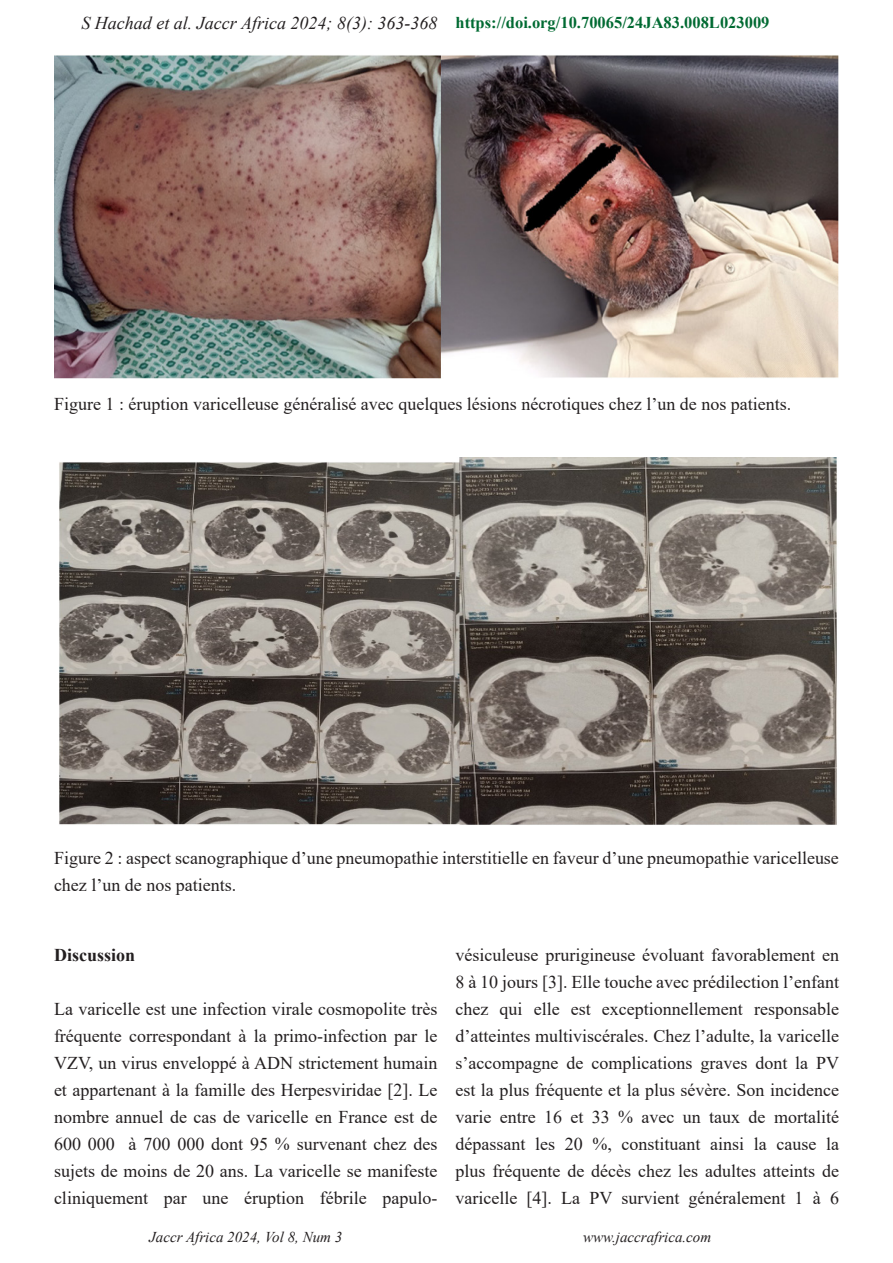
<style>
.page{position:relative;width:893px;height:1263px;background:#fff}
.page>*{position:absolute;margin:0;border:0;box-sizing:border-box;transform-origin:0 0}
.t1{font:18px/27px "Times New Roman";color:#231f20;text-align:justify}
.t2{font:700 18px "Times New Roman";color:#231f20}
.t3{font:700 16.5px "Times New Roman";color:#016a32}
.t4{font:italic 15px "Times New Roman";color:#231f20}
.s1{font-weight:400;font-style:italic;font-size:18px;color:#231f20}
</style>
<div class="page">
<img style="left:54px;top:55px;width:785px;height:323px">
<img style="left:59px;top:457px;width:778px;height:368px">
<p class="t3" style="left:81px;top:11px;width:690px"><span class="s1">S Hachad et al. Jaccr Africa 2024; 8(3): 363-368</span> https://doi.org/10.70065/24JA83.008L023009</p>
<p class="t1" style="left:54px;top:390px;width:739px">Figure 1 : éruption varicelleuse généralisé avec quelques lésions nécrotiques chez l’un de nos patients.</p>
<p class="t1" style="left:54px;top:844px;width:786px">Figure 2 : aspect scanographique d’une pneumopathie interstitielle en faveur d’une pneumopathie varicelleuse chez l’un de nos patients.</p>
<p class="t2" style="left:54px;top:942px;width:83px">Discussion</p>
<p class="t1" style="left:54px;top:995px;width:385px">La varicelle est une infection virale cosmopolite très fréquente correspondant à la primo-infection par le VZV, un virus enveloppé à ADN strictement humain et appartenant à la famille des Herpesviridae [2]. Le nombre annuel de cas de varicelle en France est de 600 000 à 700 000 dont 95 % survenant chez des sujets de moins de 20 ans. La varicelle se manifeste cliniquement par une éruption fébrile papulo-</p>
<p class="t1" style="left:455px;top:941px;width:385px">vésiculeuse prurigineuse évoluant favorablement en 8 à 10 jours [3]. Elle touche avec prédilection l’enfant chez qui elle est exceptionnellement responsable d’atteintes multiviscérales. Chez l’adulte, la varicelle s’accompagne de complications graves dont la PV est la plus fréquente et la plus sévère. Son incidence varie entre 16 et 33 % avec un taux de mortalité dépassant les 20 %, constituant ainsi la cause la plus fréquente de décès chez les adultes atteints de varicelle [4]. La PV survient généralement 1 à 6</p>
<p class="t4" style="left:149px;top:1227px;width:195px">Jaccr Africa 2024, Vol 8, Num 3</p>
<p class="t4" style="left:583px;top:1227px;width:130px">www.jaccrafrica.com</p>
</div>
